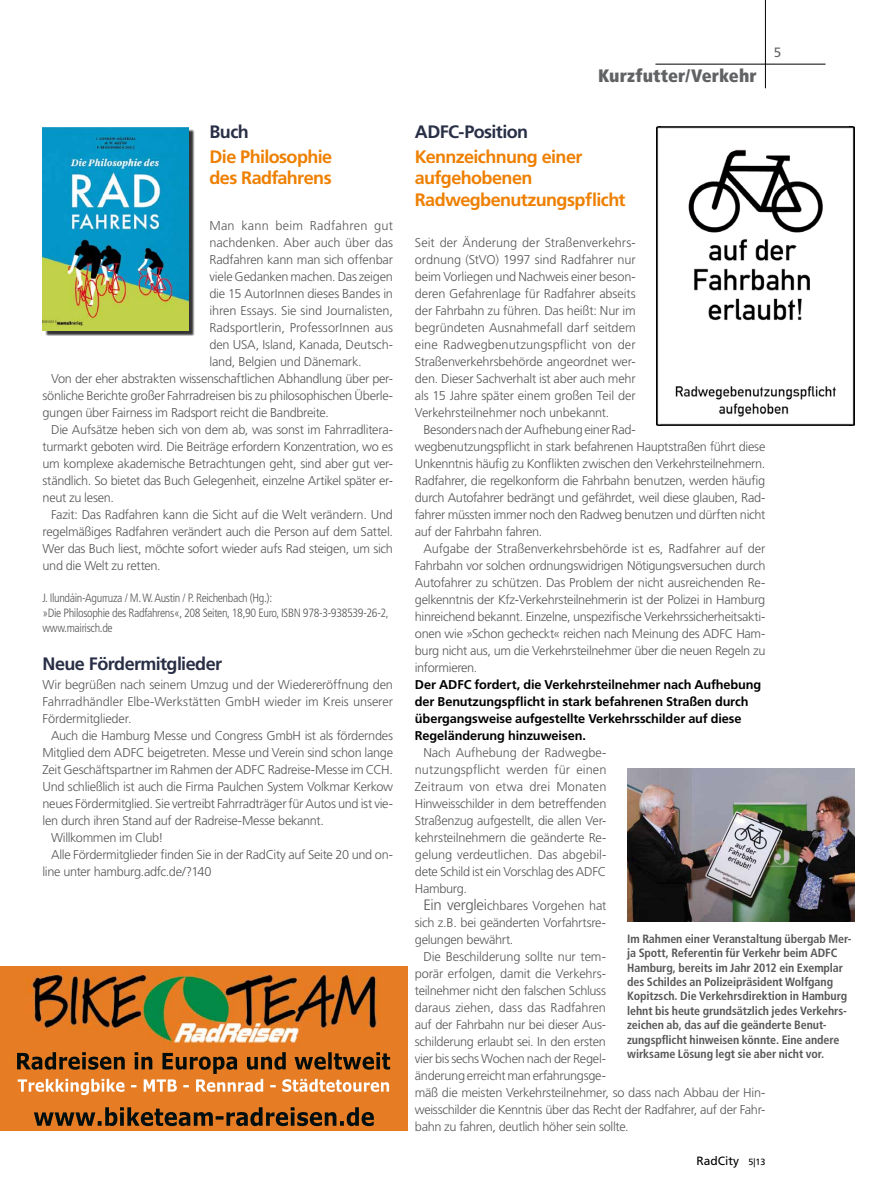
<style>
.page{position:relative;width:893px;height:1191px;background:#fff}
.page>*{position:absolute;margin:0;border:0;box-sizing:border-box;transform-origin:0 0}
.t1{font:700 18px/24.6px "Frutiger LT";letter-spacing:-.03em;color:#ee7f00}
.t2{font:700 18px "Frutiger LT";letter-spacing:-.03em;color:#292f46}
.t3{font:900 condensed 18px "Frutiger LT";letter-spacing:.005em;color:#616264}
.t4{font:13.5px "Frutiger LT";color:#616264}
.t5{font:300 12.75px "Frutiger LT";letter-spacing:-.02em;color:#58585a}
.t6{font:700 12.75px "Frutiger LT";letter-spacing:-.01em;color:#000}
.t7{font:300 12.75px "Frutiger LT";letter-spacing:.005em;color:#58585a}
.t8{font:300 12.75px "Frutiger LT";color:#58585a}
.t9{font:300 12.75px "Frutiger LT";letter-spacing:.015em;color:#58585a}
.t10{font:700 condensed 12px/14.4px "Frutiger LT";letter-spacing:-.01em;color:#58585a}
.t11{font:300 condensed 12px/15px "Frutiger LT";letter-spacing:-.03em;color:#58585a}
.t12{font:12px "Frutiger LT";color:#000}
.s1{color:#292f46}
.s2{font-size:15px}
.s3{font-size:9px}
</style>
<div class="page">
<img style="left:657px;top:126px;width:198px;height:300px">
<hr style="left:765px;top:0;width:1px;height:88px;background:#000">
<hr style="left:655px;top:64px;width:170px;height:1px;background:#000">
<div style="left:45px;top:129px;width:149px;height:207px;background:#000;opacity:.8"></div>
<img style="left:43px;top:127px;width:145px;height:203px">
<img style="left:628px;top:769px;width:227px;height:153px">
<img style="left:0;top:966px;width:407px;height:165px">
<p class="t1" style="left:209px;top:120px;width:124px"><span class="s1">Buch<br></span>Die Philosophie</p>
<p class="t1" style="left:209px;top:166px;width:124px">des Radfahrens</p>
<p class="t9" style="left:209px;top:218px;width:185px">Man kann beim Radfahren gut</p>
<p class="t8" style="left:209px;top:235px;width:185px">nachdenken. Aber auch über das</p>
<p class="t5" style="left:209px;top:252px;width:185px">Radfahren kann man sich offenbar</p>
<p class="t5" style="left:209px;top:269px;width:185px">viele Gedanken machen. Das zeigen</p>
<p class="t5" style="left:209px;top:286px;width:185px">die 15 AutorInnen dieses Bandes in</p>
<p class="t5" style="left:209px;top:303px;width:185px">ihren Essays. Sie sind Journalisten,</p>
<p class="t7" style="left:209px;top:320px;width:185px">Radsportlerin, ProfessorInnen aus</p>
<p class="t5" style="left:209px;top:337px;width:185px">den USA, Island, Kanada, Deutsch-</p>
<p class="t5" style="left:209px;top:354px;width:154px">land, Belgien und Dänemark.</p>
<p class="t5" style="left:51px;top:371px;width:344px">Von der eher abstrakten wissenschaftlichen Abhandlung über per-</p>
<p class="t5" style="left:43px;top:388px;width:352px">sönliche Berichte großer Fahrradreisen bis zu philosophischen Überle-</p>
<p class="t5" style="left:43px;top:405px;width:288px">gungen über Fairness im Radsport reicht die Bandbreite.</p>
<p class="t5" style="left:51px;top:422px;width:344px">Die Aufsätze heben sich von dem ab, was sonst im Fahrradlitera-</p>
<p class="t5" style="left:43px;top:439px;width:352px">turmarkt geboten wird. Die Beiträge erfordern Konzentration, wo es</p>
<p class="t5" style="left:43px;top:456px;width:352px">um komplexe akademische Betrachtungen geht, sind aber gut ver-</p>
<p class="t5" style="left:43px;top:473px;width:352px">ständlich. So bietet das Buch Gelegenheit, einzelne Artikel später er-</p>
<p class="t5" style="left:43px;top:490px;width:73px">neut zu lesen.</p>
<p class="t5" style="left:51px;top:507px;width:343px">Fazit: Das Radfahren kann die Sicht auf die Welt verändern. Und</p>
<p class="t5" style="left:43px;top:524px;width:352px">regelmäßiges Radfahren verändert auch die Person auf dem Sattel.</p>
<p class="t5" style="left:43px;top:541px;width:352px">Wer das Buch liest, möchte sofort wieder aufs Rad steigen, um sich</p>
<p class="t5" style="left:43px;top:558px;width:120px">und die Welt zu retten.</p>
<p class="t11" style="left:43px;top:590px;width:348px">J. Ilundáin-Agurruza / M. W. Austin / P. Reichenbach (Hg.):<br>»Die Philosophie des Radfahrens«, 208 Seiten, 18,90 Euro, ISBN 978-3-938539-26-2, www.mairisch.de</p>
<p class="t2" style="left:43px;top:653px;width:181px">Neue Fördermitglieder</p>
<p class="t5" style="left:43px;top:677px;width:352px">Wir begrüßen nach seinem Umzug und der Wiedereröffnung den</p>
<p class="t5" style="left:43px;top:694px;width:352px">Fahrradhändler Elbe-Werkstätten GmbH wieder im Kreis unserer</p>
<p class="t5" style="left:43px;top:711px;width:91px">Fördermitglieder.</p>
<p class="t5" style="left:51px;top:728px;width:344px">Auch die Hamburg Messe und Congress GmbH ist als förderndes</p>
<p class="t5" style="left:43px;top:745px;width:352px">Mitglied dem ADFC beigetreten. Messe und Verein sind schon lange</p>
<p class="t5" style="left:43px;top:762px;width:352px">Zeit Geschäftspartner im Rahmen der ADFC Radreise-Messe im CCH.</p>
<p class="t5" style="left:43px;top:779px;width:352px">Und schließlich ist auch die Firma Paulchen System Volkmar Kerkow</p>
<p class="t5" style="left:43px;top:796px;width:352px">neues Fördermitglied. Sie vertreibt Fahrradträger für Autos und ist vie-</p>
<p class="t5" style="left:43px;top:813px;width:283px">len durch ihren Stand auf der Radreise-Messe bekannt.</p>
<p class="t5" style="left:51px;top:830px;width:114px">Willkommen im Club!</p>
<p class="t5" style="left:51px;top:847px;width:344px">Alle Fördermitglieder finden Sie in der RadCity auf Seite 20 und on-</p>
<p class="t5" style="left:43px;top:864px;width:171px">line unter hamburg.adfc.de/?140</p>
<p class="t3" style="left:598px;top:65px;width:160px">Kurzfutter/Verkehr</p>
<p class="t4" style="left:774px;top:44px;width:9px">5</p>
<p class="t1" style="left:415px;top:120px;width:169px"><span class="s1">ADFC-Position<br></span>Kennzeichnung einer</p>
<p class="t1" style="left:415px;top:167px;width:212px;line-height:21.6px">aufgehobenen<br>Radwegbenutzungspflicht</p>
<p class="t8" style="left:415px;top:235px;width:222px">Seit der Änderung der Straßenverkehrs-</p>
<p class="t5" style="left:415px;top:252px;width:222px">ordnung (StVO) 1997 sind Radfahrer nur</p>
<p class="t5" style="left:415px;top:269px;width:222px">beim Vorliegen und Nachweis einer beson-</p>
<p class="t5" style="left:415px;top:286px;width:222px">deren Gefahrenlage für Radfahrer abseits</p>
<p class="t5" style="left:415px;top:303px;width:222px">der Fahrbahn zu führen. Das heißt: Nur im</p>
<p class="t5" style="left:415px;top:320px;width:222px">begründeten Ausnahmefall darf seitdem</p>
<p class="t7" style="left:415px;top:337px;width:222px">eine Radwegbenutzungspflicht von der</p>
<p class="t5" style="left:415px;top:354px;width:222px">Straßenverkehrsbehörde angeordnet wer-</p>
<p class="t5" style="left:415px;top:371px;width:222px">den. Dieser Sachverhalt ist aber auch mehr</p>
<p class="t5" style="left:415px;top:388px;width:222px">als 15 Jahre später einem großen Teil der</p>
<p class="t5" style="left:415px;top:405px;width:196px">Verkehrsteilnehmer noch unbekannt.</p>
<p class="t5" style="left:423px;top:422px;width:214px">Besonders nach der Aufhebung einer Rad-</p>
<p class="t5" style="left:415px;top:439px;width:352px">wegbenutzungspflicht in stark befahrenen Hauptstraßen führt diese</p>
<p class="t5" style="left:415px;top:456px;width:352px">Unkenntnis häufig zu Konflikten zwischen den Verkehrsteilnehmern.</p>
<p class="t5" style="left:415px;top:473px;width:352px">Radfahrer, die regelkonform die Fahrbahn benutzen, werden häufig</p>
<p class="t5" style="left:415px;top:490px;width:352px">durch Autofahrer bedrängt und gefährdet, weil diese glauben, Rad-</p>
<p class="t5" style="left:415px;top:507px;width:352px">fahrer müssten immer noch den Radweg benutzen und dürften nicht</p>
<p class="t5" style="left:415px;top:524px;width:129px">auf der Fahrbahn fahren.</p>
<p class="t5" style="left:423px;top:541px;width:343px">Aufgabe der Straßenverkehrsbehörde ist es, Radfahrer auf der</p>
<p class="t5" style="left:415px;top:558px;width:352px">Fahrbahn vor solchen ordnungswidrigen Nötigungsversuchen durch</p>
<p class="t5" style="left:415px;top:575px;width:352px">Autofahrer zu schützen. Das Problem der nicht ausreichenden Re-</p>
<p class="t5" style="left:415px;top:592px;width:352px">gelkenntnis der Kfz-Verkehrsteilnehmerin ist der Polizei in Hamburg</p>
<p class="t5" style="left:415px;top:609px;width:352px">hinreichend bekannt. Einzelne, unspezifische Verkehrssicherheitsakti-</p>
<p class="t5" style="left:415px;top:626px;width:352px">onen wie »Schon gecheckt« reichen nach Meinung des ADFC Ham-</p>
<p class="t5" style="left:415px;top:643px;width:352px">burg nicht aus, um die Verkehrsteilnehmer über die neuen Regeln zu</p>
<p class="t5" style="left:415px;top:660px;width:64px">informieren.</p>
<p class="t6" style="left:415px;top:677px;width:348px">Der ADFC fordert, die Verkehrsteilnehmer nach Aufhebung</p>
<p class="t6" style="left:415px;top:694px;width:335px">der Benutzungspflicht in stark befahrenen Straßen durch</p>
<p class="t6" style="left:415px;top:711px;width:328px">übergangsweise aufgestellte Verkehrsschilder auf diese</p>
<p class="t6" style="left:415px;top:728px;width:173px">Regeländerung hinzuweisen.</p>
<p class="t5" style="left:423px;top:745px;width:185px">Nach Aufhebung der Radwegbe-</p>
<p class="t7" style="left:415px;top:762px;width:193px">nutzungspflicht werden für einen</p>
<p class="t7" style="left:415px;top:779px;width:193px">Zeitraum von etwa drei Monaten</p>
<p class="t5" style="left:415px;top:796px;width:193px">Hinweisschilder in dem betreffenden</p>
<p class="t5" style="left:415px;top:813px;width:193px">Straßenzug aufgestellt, die allen Ver-</p>
<p class="t5" style="left:415px;top:830px;width:193px">kehrsteilnehmern die geänderte Re-</p>
<p class="t5" style="left:415px;top:847px;width:193px">gelung verdeutlichen. Das abgebil-</p>
<p class="t5" style="left:415px;top:864px;width:193px">dete Schild ist ein Vorschlag des ADFC</p>
<p class="t5" style="left:415px;top:881px;width:54px">Hamburg.</p>
<p class="t5" style="left:423px;top:898px;width:185px"><span class="s2">Ein verglei</span>chbares Vorgehen hat</p>
<p class="t5" style="left:415px;top:915px;width:193px">sich z.B. bei geänderten Vorfahrtsre-</p>
<p class="t5" style="left:415px;top:932px;width:100px">gelungen bewährt.</p>
<p class="t5" style="left:423px;top:949px;width:184px">Die Beschilderung sollte nur tem-</p>
<p class="t5" style="left:415px;top:966px;width:193px">porär erfolgen, damit die Verkehrs-</p>
<p class="t5" style="left:415px;top:983px;width:193px">teilnehmer nicht den falschen Schluss</p>
<p class="t5" style="left:415px;top:1000px;width:193px">daraus ziehen, dass das Radfahren</p>
<p class="t5" style="left:415px;top:1017px;width:193px">auf der Fahrbahn nur bei dieser Aus-</p>
<p class="t5" style="left:415px;top:1034px;width:193px">schilderung erlaubt sei. In den ersten</p>
<p class="t5" style="left:415px;top:1051px;width:192px">vier bis sechs Wochen nach der Regel-</p>
<p class="t5" style="left:415px;top:1068px;width:193px">änderung erreicht man erfahrungsge-</p>
<p class="t5" style="left:415px;top:1085px;width:352px">mäß die meisten Verkehrsteilnehmer, so dass nach Abbau der Hin-</p>
<p class="t5" style="left:415px;top:1102px;width:352px">weisschilder die Kenntnis über das Recht der Radfahrer, auf der Fahr-</p>
<p class="t5" style="left:415px;top:1119px;width:215px">bahn zu fahren, deutlich höher sein sollte.</p>
<p class="t10" style="left:627px;top:931px;width:226px">Im Rahmen einer Veranstaltung übergab Mer&shy;ja Spott, Referentin für Verkehr beim ADFC Hamburg, bereits im Jahr 2012 ein Exemplar des Schildes an Polizeipräsident Wolfgang Kopitzsch. Die Verkehrsdirektion in Hamburg lehnt bis heute grundsätzlich jedes Verkehrs&shy;zeichen ab, das auf die geänderte Benut&shy;zungspflicht hinweisen könnte. Eine andere wirksame Lösung legt sie aber nicht vor.</p>
<p class="t12" style="left:696px;top:1154px;width:71px">RadCity <span class="s3">5|13</span></p>
</div>
